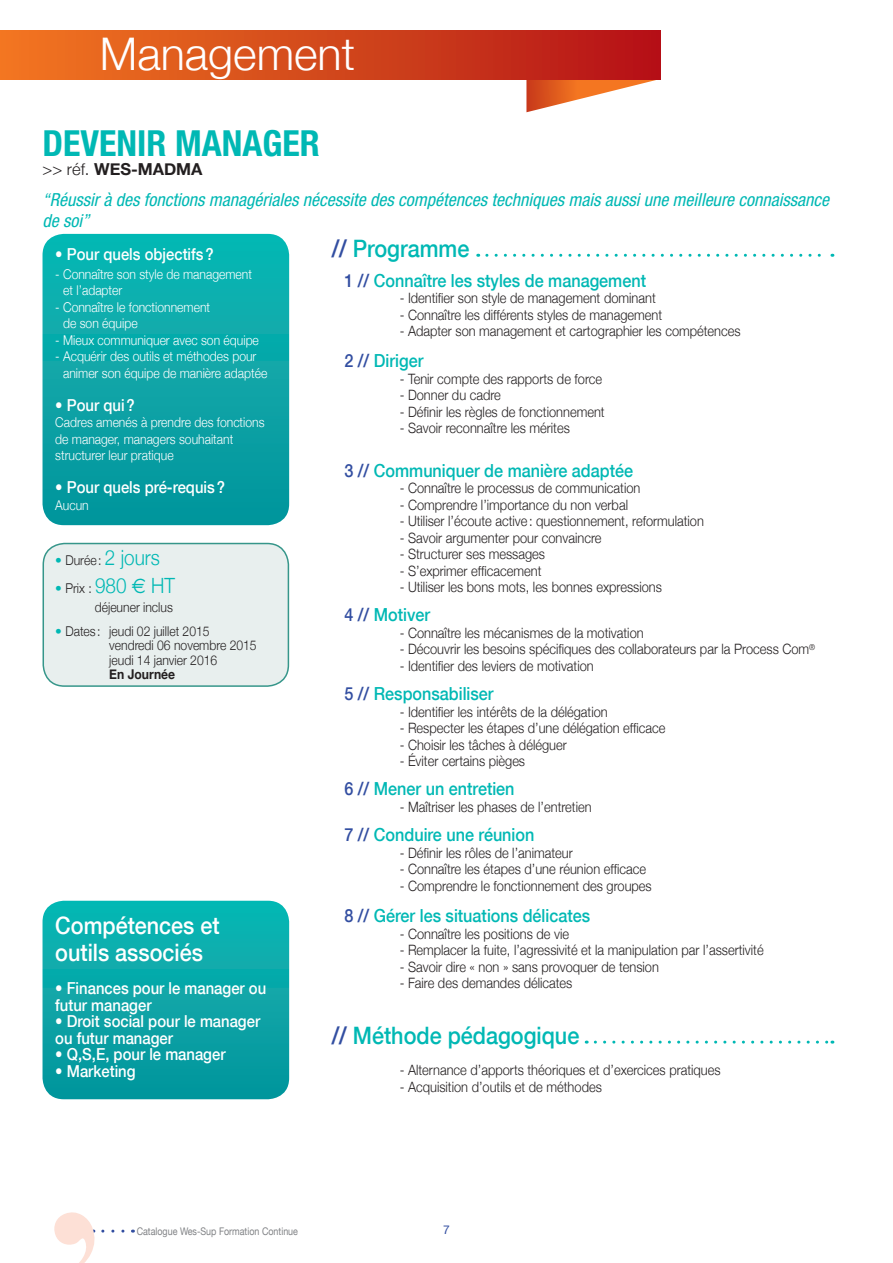
<style>
.page{position:relative;width:893px;height:1263px;background:#fff}
.page>*{position:absolute;margin:0;border:0;box-sizing:border-box;transform-origin:0 0}
.t1{font:300 45px "Helvetica Neue";color:#fff}
.t2{font:700 condensed 36px "Helvetica Neue";color:#00b8b4}
.t3{font:500 24px "Helvetica Neue";color:#00b8b4;scale:.9 1}
.t4{font:500 24px/27px "Helvetica Neue";color:#fff;scale:.9 1}
.t5{font:500 18px "Helvetica Neue";color:#00b8b4;scale:.9 1}
.t6{font:italic condensed 18px/21.6px "Helvetica Neue";color:#00b8b4}
.t7{font:500 16.5px/16.5px "Helvetica Neue";color:#fff;scale:.9 1}
.t8{font:700 16.5px "Helvetica Neue";color:#231f20}
.t9{font:300 14.25px "Helvetica Neue";color:#231f20;scale:.9 1}
.t10{font:300 13.5px/16.5px "Helvetica Neue";color:#fff;scale:.9 1}
.t11{font:300 13.5px "Helvetica Neue";color:#231f20;scale:.9 1}
.t12{font:700 13.5px "Helvetica Neue";color:#231f20;scale:.9 1}
.t13{font:12px "Helvetica Neue";color:#324ea1}
.t14{font:10.5px "Helvetica Neue";color:#808285;scale:.85 1}
.s1{font-weight:300}
.s2{color:#324ea1}
.s3{color:#00b8b4}
.s4{font-size:21px;color:#00b8b4}
.s5{font-family:"Euro Sans";font-weight:400;font-size:21px;color:#00b8b4}
</style>
<div class="page">
<div style="left:43px;top:543px;width:245px;height:143px;background:#e8efee;border-radius:21px"></div>
<div style="left:43px;top:543px;width:246px;height:144px;border:2px solid #36968a;border-radius:21px"></div>
<svg style="left:103px;top:1229px;width:30px;height:3px"></svg>
<svg style="left:54px;top:1212px;width:41px;height:51px"></svg>
<svg style="left:43px;top:234px;width:246px;height:291px;background:#0aa6a8"></svg>
<svg style="left:487px;top:254px;width:346px;height:3px"></svg>
<svg style="left:595px;top:1040px;width:238px;height:3px"></svg>
<svg style="left:526px;top:79px;width:134px;height:33px"></svg>
<div style="left:0;top:31px;width:661px;height:48px;background:linear-gradient(to right,#f27921,#b41217)"></div>
<svg style="left:43px;top:901px;width:246px;height:198px;background:#0aa6a8"></svg>
<p class="t1" style="left:100px;top:17px;width:257px">Management</p>
<p class="t2" style="left:43px;top:121px;width:279px">DEVENIR MANAGER</p>
<p class="t8" style="left:43px;top:156px;width:162px"><span class="s1">&gt;&gt; réf.</span> WES-MADMA</p>
<p class="t6" style="left:43px;top:188px;width:788px">“Réussir à des fonctions managériales nécessite des compétences techniques mais aussi une meilleure connaissance de soi”</p>
<p class="t3" style="left:332px;top:229px;width:154px"><span class="s2">//</span> Programme</p>
<p class="t5" style="left:344px;top:266px;width:337px"><span class="s2">1 //</span> Connaître les styles de management</p>
<p class="t9" style="left:400px;top:287px;width:286px">- Identifier son style de management dominant</p>
<p class="t9" style="left:400px;top:303px;width:293px">- Connaître les différents styles de management</p>
<p class="t9" style="left:400px;top:320px;width:380px">- Adapter son management et cartographier les compétences</p>
<p class="t5" style="left:344px;top:346px;width:89px"><span class="s2">2 //</span> Diriger</p>
<p class="t9" style="left:400px;top:367px;width:226px">- Tenir compte des rapports de force</p>
<p class="t9" style="left:400px;top:383px;width:114px">- Donner du cadre</p>
<p class="t9" style="left:400px;top:400px;width:229px">- Définir les règles de fonctionnement</p>
<p class="t9" style="left:400px;top:416px;width:191px">- Savoir reconnaître les mérites</p>
<p class="t5" style="left:344px;top:456px;width:322px"><span class="s2">3 //</span> Communiquer de manière adaptée</p>
<p class="t9" style="left:400px;top:476px;width:269px">- Connaître le processus de communication</p>
<p class="t9" style="left:400px;top:493px;width:255px">- Comprendre l’importance du non verbal</p>
<p class="t9" style="left:400px;top:509px;width:340px">- Utiliser l’écoute active: questionnement, reformulation</p>
<p class="t9" style="left:400px;top:526px;width:226px">- Savoir argumenter pour convaincre</p>
<p class="t9" style="left:400px;top:542px;width:163px">- Structurer ses messages</p>
<p class="t9" style="left:400px;top:559px;width:159px">- S’exprimer efficacement</p>
<p class="t9" style="left:400px;top:575px;width:293px">- Utiliser les bons mots, les bonnes expressions</p>
<p class="t5" style="left:344px;top:600px;width:97px"><span class="s2">4 //</span> Motiver</p>
<p class="t9" style="left:400px;top:621px;width:273px">- Connaître les mécanismes de la motivation</p>
<p class="t9" style="left:400px;top:638px;width:463px">- Découvrir les besoins spécifiques des collaborateurs par la Process Com<sup>®</sup></p>
<p class="t9" style="left:400px;top:654px;width:217px">- Identifier des leviers de motivation</p>
<p class="t5" style="left:344px;top:679px;width:167px"><span class="s2">5 //</span> Responsabiliser</p>
<p class="t9" style="left:400px;top:700px;width:233px">- Identifier les intérêts de la délégation</p>
<p class="t9" style="left:400px;top:716px;width:297px">- Respecter les étapes d’une délégation efficace</p>
<p class="t9" style="left:400px;top:733px;width:187px">- Choisir les tâches à déléguer</p>
<p class="t9" style="left:400px;top:749px;width:141px">- Éviter certains pièges</p>
<p class="t5" style="left:344px;top:774px;width:191px"><span class="s2">6 //</span> Mener un entretien</p>
<p class="t9" style="left:400px;top:795px;width:215px">- Maîtriser les phases de l’entretien</p>
<p class="t5" style="left:344px;top:820px;width:213px"><span class="s2">7 //</span> Conduire une réunion</p>
<p class="t9" style="left:400px;top:841px;width:194px">- Définir les rôles de l’animateur</p>
<p class="t9" style="left:400px;top:857px;width:275px">- Connaître les étapes d’une réunion efficace</p>
<p class="t9" style="left:400px;top:874px;width:282px">- Comprendre le fonctionnement des groupes</p>
<p class="t5" style="left:344px;top:901px;width:275px"><span class="s2">8 //</span> Gérer les situations délicates</p>
<p class="t9" style="left:400px;top:922px;width:190px">- Connaître les positions de vie</p>
<p class="t9" style="left:400px;top:938px;width:406px">- Remplacer la fuite, l’agressivité et la manipulation par l’assertivité</p>
<p class="t9" style="left:400px;top:955px;width:289px">- Savoir dire « non » sans provoquer de tension</p>
<p class="t9" style="left:400px;top:971px;width:193px">- Faire des demandes délicates</p>
<p class="t3" style="left:332px;top:1016px;width:277px"><span class="s2">//</span> Méthode pédagogique</p>
<p class="t9" style="left:400px;top:1058px;width:358px">- Alternance d’apports théoriques et d’exercices pratiques</p>
<p class="t9" style="left:400px;top:1075px;width:226px">- Acquisition d’outils et de méthodes</p>
<p class="t7" style="left:55px;top:245px;width:178px">• Pour quels objectifs?</p>
<p class="t10" style="left:63px;top:265px;width:211px;text-indent:-8px">- Connaître son style de management et l’adapter</p>
<p class="t10" style="left:63px;top:298px;width:165px;text-indent:-8px">- Connaître le fonctionnement de son équipe</p>
<p class="t10" style="left:55px;top:331px;width:228px">- Mieux communiquer avec son équipe</p>
<p class="t10" style="left:63px;top:348px;width:228px;text-indent:-8px">- Acquérir des outils et méthodes pour animer son équipe de manière adaptée</p>
<p class="t7" style="left:55px;top:396px;width:90px">• Pour qui?</p>
<p class="t10" style="left:55px;top:414px;width:234px">Cadres amenés à prendre des fonctions de manager, managers souhaitant structurer leur pratique</p>
<p class="t7" style="left:55px;top:479px;width:190px">• Pour quels pré-requis?</p>
<p class="t10" style="left:55px;top:496px;width:39px">Aucun</p>
<p class="t11" style="left:55px;top:549px;width:118px"><span class="s3">•</span> Durée: <span class="s4">2 jours</span></p>
<p class="t11" style="left:55px;top:577px;width:135px"><span class="s3">•</span> Prix : <span class="s4">980</span> <span class="s5">e</span> <span class="s4">HT</span></p>
<p class="t11" style="left:95px;top:596px;width:88px">déjeuner inclus</p>
<p class="t11" style="left:55px;top:620px;width:173px"><span class="s3">•</span> Dates : jeudi 02 juillet 2015</p>
<p class="t11" style="left:109px;top:635px;width:165px">vendredi 06 novembre 2015</p>
<p class="t11" style="left:109px;top:649px;width:122px">jeudi 14 janvier 2016</p>
<p class="t12" style="left:109px;top:663px;width:75px">En Journée</p>
<p class="t4" style="left:55px;top:911px;width:184px">Compétences et outils associés</p>
<p class="t7" style="left:55px;top:979px;width:236px">• Finances pour le manager ou futur manager</p>
<p class="t7" style="left:55px;top:1012px;width:229px">• Droit social pour le manager ou futur manager</p>
<p class="t7" style="left:55px;top:1045px;width:191px">• Q,S,E, pour le manager</p>
<p class="t7" style="left:55px;top:1062px;width:91px">• Marketing</p>
<p class="t14" style="left:137px;top:1224px;width:191px">Catalogue Wes-Sup Formation Continue</p>
<p class="t13" style="left:443px;top:1221px;width:8px">7</p>
</div>
